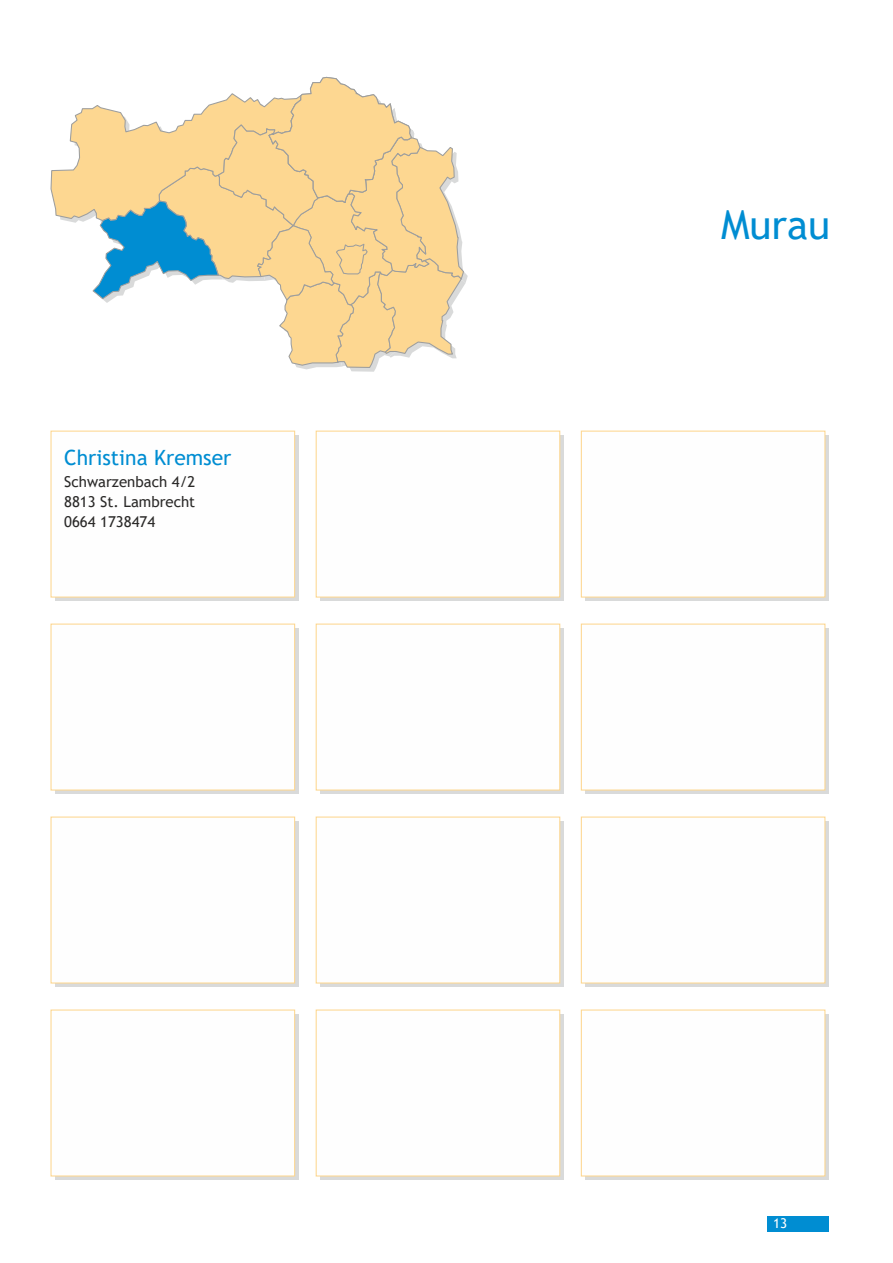
<style>
.page{position:relative;width:893px;height:1263px;background:#fff}
.page>*{position:absolute;margin:0;border:0;box-sizing:border-box;transform-origin:0 0}
.t1{font:40.05px "Trebuchet MS";color:#008dd2}
.t2{font:21px "Trebuchet MS";color:#008dd2}
.t3{font:15px/20.1px "Trebuchet MS";color:#2b2a29;text-align:justify}
.t4{font:13.5px "Trebuchet MS";color:#fefefe}
</style>
<div class="page">
<div style="left:768px;top:1216px;width:61px;height:15px;background:#008dd2"></div>
<div style="left:55px;top:435px;width:244px;height:166px;background:#d9dada"></div>
<div style="left:320px;top:435px;width:244px;height:166px;background:#d9dada"></div>
<div style="left:586px;top:435px;width:243px;height:166px;background:#d9dada"></div>
<div style="left:55px;top:628px;width:244px;height:166px;background:#d9dada"></div>
<div style="left:320px;top:628px;width:244px;height:166px;background:#d9dada"></div>
<div style="left:586px;top:628px;width:243px;height:166px;background:#d9dada"></div>
<div style="left:55px;top:821px;width:244px;height:166px;background:#d9dada"></div>
<div style="left:320px;top:821px;width:244px;height:166px;background:#d9dada"></div>
<div style="left:586px;top:821px;width:243px;height:166px;background:#d9dada"></div>
<div style="left:55px;top:1014px;width:244px;height:166px;background:#d9dada"></div>
<div style="left:320px;top:1014px;width:244px;height:166px;background:#d9dada"></div>
<div style="left:586px;top:1014px;width:243px;height:166px;background:#d9dada"></div>
<div style="left:50px;top:430px;width:246px;height:168px;background:#fefefe"></div>
<div style="left:315px;top:430px;width:246px;height:168px;background:#fefefe"></div>
<div style="left:580px;top:430px;width:246px;height:168px;background:#fefefe"></div>
<svg style="left:50px;top:76px;width:418px;height:296px"></svg>
<div style="left:50px;top:623px;width:246px;height:168px;background:#fefefe"></div>
<div style="left:315px;top:623px;width:246px;height:168px;background:#fefefe"></div>
<div style="left:580px;top:623px;width:246px;height:168px;background:#fefefe"></div>
<div style="left:50px;top:816px;width:246px;height:168px;background:#fefefe"></div>
<div style="left:315px;top:816px;width:246px;height:168px;background:#fefefe"></div>
<div style="left:580px;top:816px;width:246px;height:168px;background:#fefefe"></div>
<div style="left:50px;top:1009px;width:246px;height:168px;background:#fefefe"></div>
<div style="left:315px;top:1009px;width:246px;height:168px;background:#fefefe"></div>
<div style="left:580px;top:1009px;width:246px;height:168px;background:#fefefe"></div>
<h2 class="t2" style="left:64px;top:450px;width:169px">Christina Kremser</h2>
<p class="t3" style="left:64px;top:473px;width:133px">Schwarzenbach 4/2<br>8813 St. Lambrecht 0664 1738474</p>
<h1 class="t1" style="left:721px;top:210px;width:110px">Murau</h1>
<p class="t4" style="left:773px;top:1218px;width:16px">13</p>
</div>
